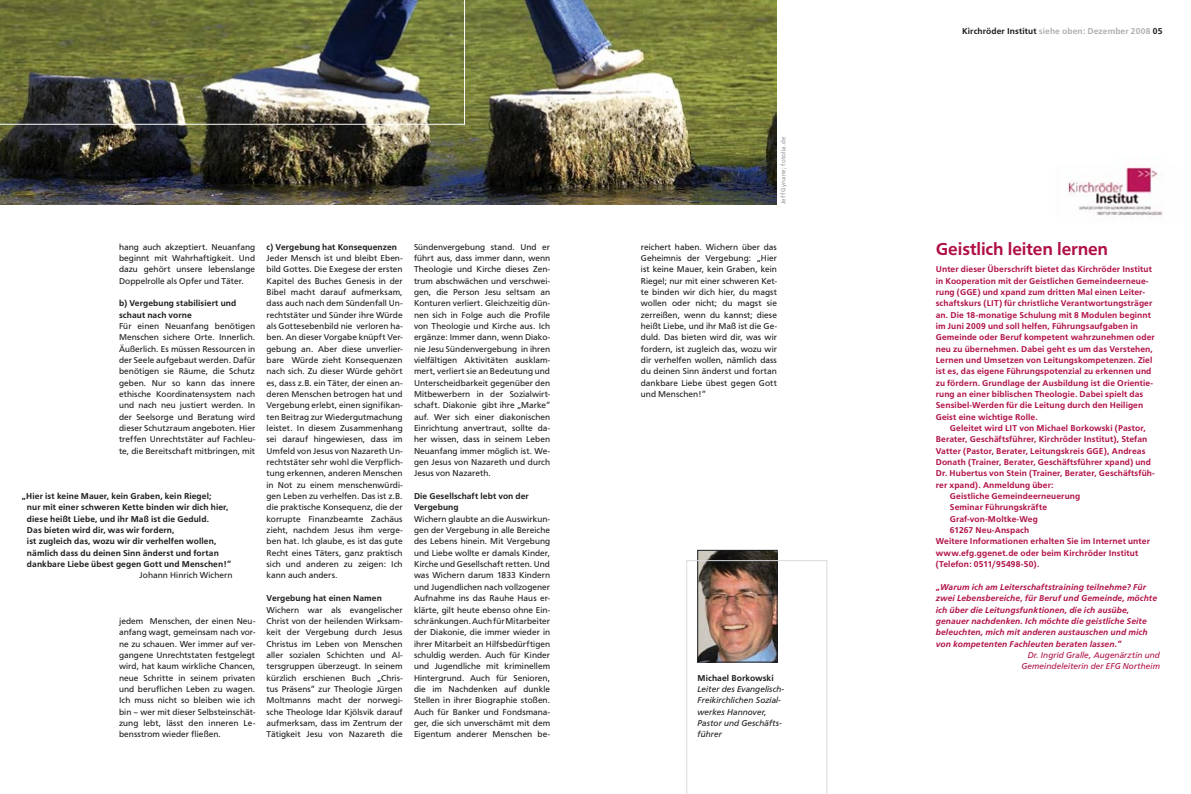
<style>
.page{position:relative;width:1191px;height:794px;background:#fff}
.page>*{position:absolute;margin:0;border:0;box-sizing:border-box;transform-origin:0 0}
.Head_klein_Frontpage{font:500 18px "Front Page";letter-spacing:-.005em;color:#b00f45}
.Frontpage_8_8_0{font:8.8px/11.3px "Front Page";letter-spacing:.01em;color:#1b1b1f;text-align:justify}
.Frontpage_Subtitle{font:500 8.8px/11.3px "Front Page";letter-spacing:.01em;color:#b00f45}
.Frontpage_8_8_0-2{font:500 8.8px/11.3px "Front Page";letter-spacing:.01em;color:#1b1b1f}
.Frontpage_Subtitle-2{font:italic 500 8.8px/11.3px "Front Page";letter-spacing:.01em;color:#b00f45}
.Frontpage_8_8_italic{font:italic 8.8px/11.3px "Front Page";letter-spacing:.01em;color:#1b1b1f}
.Frontpage_Subtitle-3{font:italic 8.8px/11.3px "Front Page";letter-spacing:.015em;color:#b00f45;text-align:right}
.Frontpage_8_8_0-3{font:500 8.8px "Front Page";letter-spacing:.015em;color:#aeafb2}
.Frontpage_8_8_italic-2{font:500 8.8px "Front Page";letter-spacing:.01em;color:#1b1b1f}
.Bildquellen{font:6.5px "Front Page";letter-spacing:.02em;color:#97979b}
.s1{color:#1b1b1f}
</style>
<div class="page">
<img style="left:1068px;top:166px;width:95px;height:51px">
<img style="left:0;top:0;width:776px;height:204px">
<img style="left:699px;top:552px;width:76px;height:8px">
<div style="left:697px;top:550px;width:80px;height:112px;border:1px solid #1b1b1f"></div>
<img style="left:0;top:0;width:465px;height:125px">
<svg style="left:686px;top:560px;width:141px;height:234px"></svg>
<p class="Frontpage_8_8_0" style="left:119px;top:241px;width:138px">hang auch akzeptiert. Neuanfang beginnt mit Wahrhaftigkeit. Und dazu gehört unsere lebenslange Doppelrolle als Opfer und Täter.</p>
<p class="Frontpage_8_8_0-2" style="left:119px;top:298px;width:119px">b) Vergebung stabilisiert und schaut nach vorne</p>
<p class="Frontpage_8_8_0" style="left:119px;top:320px;width:138px">Für einen Neuanfang benötigen Menschen sichere Orte. Innerlich.<br>Äußerlich. Es müssen Ressourcen in der Seele aufgebaut werden. Dafür benötigen sie Räume, die Schutz geben. Nur so kann das innere ethische Koordinatensystem nach und nach neu justiert werden. In der Seelsorge und Beratung wird dieser Schutzraum angeboten. Hier treffen Unrechtstäter auf Fachleu&shy;te, die Bereitschaft mitbringen, mit</p>
<p class="Frontpage_8_8_0-2" style="left:27px;top:490px;width:203px;text-indent:-5px">„Hier ist keine Mauer, kein Graben, kein Riegel;<br>nur mit einer schweren Kette binden wir dich hier, diese heißt Liebe, und ihr Maß ist die Geduld.</p>
<p class="Frontpage_8_8_0-2" style="left:27px;top:524px;width:149px">Das bieten wird dir, was wir fordern,</p>
<p class="Frontpage_8_8_0-2" style="left:27px;top:536px;width:191px">ist zugleich das, wozu wir dir verhelfen wollen,</p>
<p class="Frontpage_8_8_0-2" style="left:27px;top:547px;width:193px">nämlich dass du deinen Sinn änderst und fortan</p>
<p class="Frontpage_8_8_0-2" style="left:27px;top:558px;width:206px">dankbare Liebe übest gegen Gott und Menschen!“</p>
<p class="Frontpage_8_8_0" style="left:140px;top:570px;width:94px">Johann Hinrich Wichern</p>
<p class="Frontpage_8_8_0" style="left:119px;top:615px;width:138px">jedem Menschen, der einen Neu&shy;anfang wagt, gemeinsam nach vor&shy;ne zu schauen. Wer immer auf ver&shy;gangene Unrechtstaten festgelegt wird, hat kaum wirkliche Chancen, neue Schritte in seinem privaten und beruflichen Leben zu wagen.<br>Ich muss nicht so bleiben wie ich bin – wer mit dieser Selbsteinschät&shy;zung lebt, lässt den inneren Le&shy;bensstrom wieder fließen.</p>
<p class="Frontpage_8_8_0-2" style="left:266px;top:241px;width:132px">c) Vergebung hat Konsequenzen</p>
<p class="Frontpage_8_8_0" style="left:266px;top:252px;width:138px">Jeder Mensch ist und bleibt Eben&shy;bild Gottes. Die Exegese der ersten Kapitel des Buches Genesis in der Bibel macht darauf aufmerksam, dass auch nach dem Sündenfall Un&shy;rechtstäter und Sünder ihre Würde als Gottesebenbild nie verloren ha&shy;ben. An dieser Vorgabe knüpft Ver&shy;gebung an. Aber diese unverlier&shy;bare Würde zieht Konsequenzen nach sich. Zu dieser Würde gehört es, dass z.B. ein Täter, der einen an&shy;deren Menschen betrogen hat und Vergebung erlebt, einen signifikan&shy;ten Beitrag zur Wiedergutmachung leistet. In diesem Zusammenhang sei darauf hingewiesen, dass im Umfeld von Jesus von Nazareth Un&shy;rechtstäter sehr wohl die Verpflich&shy;tung erkennen, anderen Menschen in Not zu einem menschenwürdi&shy;gen Leben zu verhelfen. Das ist z.B. die praktische Konsequenz, die der korrupte Finanzbeamte Zachäus zieht, nachdem Jesus ihm verge&shy;ben hat. Ich glaube, es ist das gute Recht eines Täters, ganz praktisch sich und anderen zu zeigen: Ich kann auch anders.</p>
<p class="Frontpage_8_8_0-2" style="left:266px;top:592px;width:117px">Vergebung hat einen Namen</p>
<p class="Frontpage_8_8_0" style="left:266px;top:604px;width:138px">Wichern war als evangelischer Christ von der heilenden Wirksam&shy;keit der Vergebung durch Jesus Christus im Leben von Menschen aller sozialen Schichten und Al&shy;tersgruppen überzeugt. In seinem kürzlich erschienen Buch „Chris&shy;tus Präsens“ zur Theologie Jürgen Moltmanns macht der norwegi&shy;sche Theologe Idar Kjölsvik darauf aufmerksam, dass im Zentrum der Tätigkeit Jesu von Nazareth die</p>
<p class="Frontpage_8_8_0" style="left:414px;top:241px;width:138px">Sündenvergebung stand. Und er führt aus, dass immer dann, wenn Theologie und Kirche dieses Zen&shy;trum abschwächen und verschwei&shy;gen, die Person Jesu seltsam an Konturen verliert. Gleichzeitig dün&shy;nen sich in Folge auch die Profile von Theologie und Kirche aus. Ich ergänze: Immer dann, wenn Diako&shy;nie Jesu Sündenvergebung in ihren vielfältigen Aktivitäten ausklam&shy;mert, verliert sie an Bedeutung und Unterscheidbarkeit gegenüber den Mitbewerbern in der Sozialwirt&shy;schaft. Diakonie gibt ihre „Marke“ auf. Wer sich einer diakonischen Einrichtung anvertraut, sollte da&shy;her wissen, dass in seinem Leben Neuanfang immer möglich ist. We&shy;gen Jesus von Nazareth und durch Jesus von Nazareth.</p>
<p class="Frontpage_8_8_0-2" style="left:414px;top:490px;width:116px">Die Gesellschaft lebt von der<br>Vergebung</p>
<p class="Frontpage_8_8_0" style="left:414px;top:513px;width:138px">Wichern glaubte an die Auswirkun&shy;gen der Vergebung in alle Bereiche des Lebens hinein. Mit Vergebung und Liebe wollte er damals Kinder, Kirche und Gesellschaft retten. Und was Wichern darum 1833 Kindern und Jugendlichen nach vollzogener Aufnahme ins das Rauhe Haus er&shy;klärte, gilt heute ebenso ohne Ein&shy;schränkungen. Auch für Mitarbeiter der Diakonie, die immer wieder in ihrer Mitarbeit an Hilfsbedürftigen schuldig werden. Auch für Kinder und Jugendliche mit kriminellem Hintergrund. Auch für Senioren, die im Nachdenken auf dunkle Stellen in ihrer Biographie stoßen.<br>Auch für Banker und Fondsmana&shy;ger, die sich unverschämt mit dem Eigentum anderer Menschen be-</p>
<p class="Bildquellen" style="left:779px;top:204px;width:69px;rotate:-90deg">Jeff Gynane; fotolia.de</p>
<p class="Frontpage_8_8_0" style="left:641px;top:241px;width:138px">reichert haben. Wichern über das Geheimnis der Vergebung: „Hier ist keine Mauer, kein Graben, kein Riegel; nur mit einer schweren Ket&shy;te binden wir dich hier, du magst wollen oder nicht; du magst sie zerreißen, wenn du kannst; diese heißt Liebe, und ihr Maß ist die Ge&shy;duld. Das bieten wird dir, was wir fordern, ist zugleich das, wozu wir dir verhelfen wollen, nämlich dass du deinen Sinn änderst und fortan dankbare Liebe übest gegen Gott und Menschen!“</p>
<p class="Frontpage_8_8_italic-2" style="left:697px;top:672px;width:78px">Michael Borkowski</p>
<p class="Frontpage_8_8_italic" style="left:697px;top:683px;width:88px">Leiter des Evangelisch-<br>Freikirchlichen Sozial&shy;werkes Hannover,<br>Pastor und Geschäfts&shy;führer</p>
<p class="Frontpage_8_8_0-3" style="left:962px;top:26px;width:202px"><span class="s1">Kirchröder Institut</span> siehe oben: Dezember 2008 <span class="s1">05</span></p>
<p class="Head_klein_Frontpage" style="left:935px;top:238px;width:174px">Geistlich leiten lernen</p>
<p class="Frontpage_Subtitle" style="left:935px;top:264px;width:221px">Unter dieser Überschrift bietet das Kirchröder Institut in Kooperation mit der Geistlichen Gemeindeerneue&shy;rung (GGE) und xpand zum dritten Mal einen Leiter&shy;schaftskurs (LIT) für christliche Verantwortungsträger an. Die 18-monatige Schulung mit 8 Modulen beginnt im Juni 2009 und soll helfen, Führungsaufgaben in Gemeinde oder Beruf kompetent wahrzunehmen oder neu zu übernehmen. Dabei geht es um das Verstehen, Lernen und Umsetzen von Leitungskompetenzen. Ziel ist es, das eigene Führungspotenzial zu erkennen und zu fördern. Grundlage der Ausbildung ist die Orientie&shy;rung an einer biblischen Theologie. Dabei spielt das Sensibel-Werden für die Leitung durch den Heiligen Geist eine wichtige Rolle.</p>
<p class="Frontpage_Subtitle" style="left:935px;top:422px;width:220px;text-indent:14px">Geleitet wird LIT von Michael Borkowski (Pastor, Berater, Geschäftsführer, Kirchröder Institut), Stefan Vatter (Pastor, Berater, Leitungskreis GGE), Andreas Donath (Trainer, Berater, Geschäftsführer xpand) und Dr. Hubertus von Stein (Trainer, Berater, Geschäftsfüh&shy;rer xpand). Anmeldung über:</p>
<p class="Frontpage_Subtitle" style="left:950px;top:490px;width:132px">Geistliche Gemeindeerneuerung</p>
<p class="Frontpage_Subtitle" style="left:950px;top:502px;width:99px">Seminar Führungskräfte</p>
<p class="Frontpage_Subtitle" style="left:950px;top:513px;width:89px">Graf-von-Moltke-Weg</p>
<p class="Frontpage_Subtitle" style="left:950px;top:524px;width:81px">61267 Neu-Anspach</p>
<p class="Frontpage_Subtitle" style="left:935px;top:536px;width:216px">Weitere Informationen erhalten Sie im Internet unter www.efg.ggenet.de oder beim Kirchröder Institut (Telefon: 0511/95498-50).</p>
<p class="Frontpage_Subtitle-2" style="left:935px;top:581px;width:223px">„Warum ich am Leiterschaftstraining teilnehme? Für zwei Lebensbereiche, für Beruf und Gemeinde, möchte ich über die Leitungsfunktionen, die ich ausübe, genauer nachdenken. Ich möchte die geistliche Seite beleuchten, mich mit anderen austauschen und mich von kompetenten Fachleuten beraten lassen.“</p>
<p class="Frontpage_Subtitle-3" style="left:1021px;top:649px;width:140px">Dr. Ingrid Gralle, Augenärztin und<br>Gemeindeleiterin der EFG Northeim</p>
</div>
